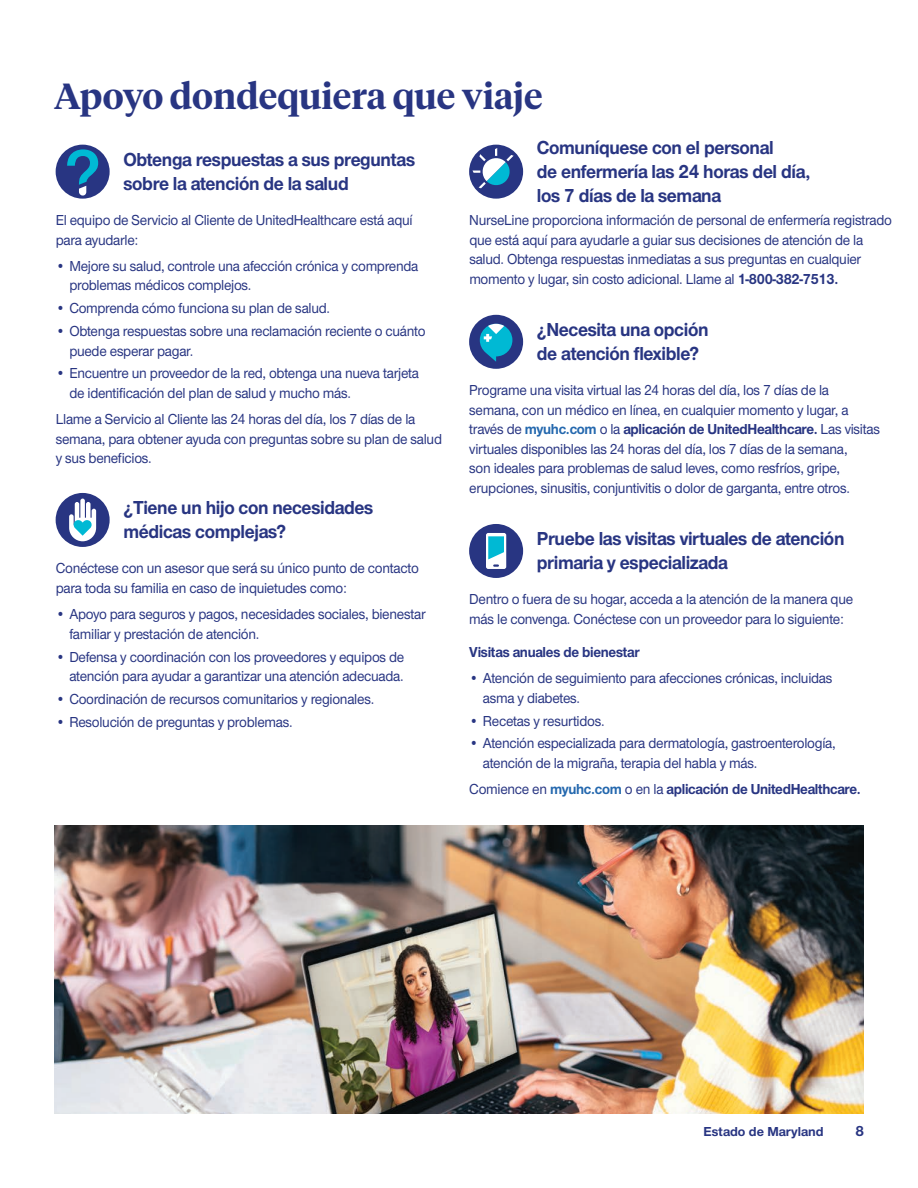
<style>
.page{position:relative;width:918px;height:1188px;background:#fff}
.page>*{position:absolute;margin:0;border:0;box-sizing:border-box;transform-origin:0 0}
.t1{font:600 36px "UHC Serif Headline";color:#283582}
.t2{font:700 19.5px/24px "UHC Sans";letter-spacing:-.02em;color:#283582;scale:.95 1}
.t3{font:500 15px/19.5px "UHC Sans";letter-spacing:-.02em;color:#283582;scale:.95 1}
.t4{font:700 15px "UHC Sans";letter-spacing:-.02em;color:#283582;scale:.95 1}
.t5{font:700 15px "UHC Sans";letter-spacing:-.02em;color:#283582}
.t6{font:700 13.5px "UHC Sans";color:#283582}
.s1{font-weight:700}
.s2{font-weight:700;color:#2468ae}
.s3{font-weight:500}
.s4{color:#2468ae}
</style>
<div class="page">
<hr style="left:54px;top:1113px;width:810px;height:1px;background:#283582">
<img style="left:54px;top:825px;width:810px;height:288px">
<div style="left:56px;top:145px;width:54px;height:54px;background:#283582;border-radius:50%"></div>
<svg style="left:67px;top:149px;width:31px;height:47px"></svg>
<div style="left:469px;top:145px;width:54px;height:54px;background:#283582;border-radius:50%"></div>
<svg style="left:472px;top:148px;width:42px;height:40px"></svg>
<div style="left:56px;top:493px;width:54px;height:54px;background:#283582;border-radius:50%"></div>
<svg style="left:69px;top:499px;width:27px;height:42px"></svg>
<div style="left:469px;top:315px;width:54px;height:54px;background:#283582;border-radius:50%"></div>
<svg style="left:480px;top:324px;width:32px;height:38px"></svg>
<div style="left:469px;top:524px;width:54px;height:54px;background:#283582;border-radius:50%"></div>
<svg style="left:486px;top:533px;width:20px;height:36px"></svg>
<h2 class="t1" style="left:54px;top:72px;width:490px">Apoyo dondequiera que viaje</h2>
<h3 class="t2" style="left:123px;top:147px;width:309px">Obtenga respuestas a sus preguntas sobre la atención de la salud</h3>
<p class="t3" style="left:56px;top:210px;width:377px">El equipo de Servicio al Cliente de UnitedHealthcare está aquí para ayudarle:</p>
<p class="t3" style="left:69px;top:255px;width:369px;text-indent:-13px">• Mejore su salud, controle una afección crónica y comprenda problemas médicos complejos.</p>
<p class="t3" style="left:56px;top:298px;width:290px">• Comprenda cómo funciona su plan de salud.</p>
<p class="t3" style="left:69px;top:321px;width:376px;text-indent:-13px">• Obtenga respuestas sobre una reclamación reciente o cuánto puede esperar pagar.</p>
<p class="t3" style="left:69px;top:363px;width:370px;text-indent:-13px">• Encuentre un proveedor de la red, obtenga una nueva tarjeta de identificación del plan de salud y mucho más.</p>
<p class="t3" style="left:56px;top:409px;width:408px">Llame a Servicio al Cliente las 24 horas del día, los 7 días de la semana, para obtener ayuda con preguntas sobre su plan de salud y sus beneficios.</p>
<h3 class="t2" style="left:123px;top:495px;width:265px">¿Tiene un hijo con necesidades médicas complejas?</h3>
<p class="t3" style="left:56px;top:558px;width:384px">Conéctese con un asesor que será su único punto de contacto para toda su familia en caso de inquietudes como:</p>
<p class="t3" style="left:69px;top:604px;width:377px;text-indent:-13px">• Apoyo para seguros y pagos, necesidades sociales, bienestar familiar y prestación de atención.</p>
<p class="t3" style="left:56px;top:646px;width:368px;text-align:right">• Defensa y coordinación con los proveedores y equipos de atención para ayudar a garantizar una atención adecuada.</p>
<p class="t3" style="left:56px;top:689px;width:337px">• Coordinación de recursos comunitarios y regionales.</p>
<p class="t3" style="left:56px;top:711px;width:251px">• Resolución de preguntas y problemas.</p>
<h3 class="t2" style="left:537px;top:135px;width:290px">Comuníquese con el personal<br>de enfermería las 24 horas del día, los 7 días de la semana</h3>
<p class="t3" style="left:469px;top:210px;width:446px">NurseLine proporciona información de personal de enfermería registrado que está aquí para ayudarle a guiar sus decisiones de atención de la salud. Obtenga respuestas inmediatas a sus preguntas en cualquier momento y lugar, sin costo adicional. Llame al <span class="s1">1-800-382-7513.</span></p>
<h3 class="t2" style="left:537px;top:317px;width:182px">¿Necesita una opción de atención flexible?</h3>
<p class="t3" style="left:469px;top:380px;width:434px">Programe una visita virtual las 24 horas del día, los 7 días de la semana, con un médico en línea, en cualquier momento y lugar, a través de <span class="s2">myuhc.com</span> o la <span class="s1">aplicación de UnitedHealthcare.</span> Las visitas virtuales disponibles las 24 horas del día, los 7 días de la semana,<br>son ideales para problemas de salud leves, como resfríos, gripe, erupciones, sinusitis, conjuntivitis o dolor de garganta, entre otros.</p>
<h3 class="t2" style="left:537px;top:526px;width:325px">Pruebe las visitas virtuales de atención primaria y especializada</h3>
<p class="t3" style="left:469px;top:589px;width:406px">Dentro o fuera de su hogar, acceda a la atención de la manera que más le convenga. Conéctese con un proveedor para lo siguiente:</p>
<p class="t4" style="left:469px;top:642px;width:181px">Visitas anuales de bienestar</p>
<p class="t3" style="left:483px;top:668px;width:370px;text-indent:-13px">• Atención de seguimiento para afecciones crónicas, incluidas asma y diabetes.</p>
<p class="t3" style="left:469px;top:710px;width:144px">• Recetas y resurtidos.</p>
<p class="t3" style="left:483px;top:733px;width:373px;text-indent:-13px">• Atención especializada para dermatología, gastroenterología, atención de la migraña, terapia del habla y más.</p>
<p class="t4" style="left:469px;top:779px;width:414px"><span class="s3">Comience en</span> <span class="s4">myuhc.com</span> <span class="s3">o en la</span> aplicación de UnitedHealthcare.</p>
<p class="t6" style="left:704px;top:1123px;width:122px">Estado de Maryland</p>
<p class="t5" style="left:855px;top:1121px;width:10px">8</p>
</div>
